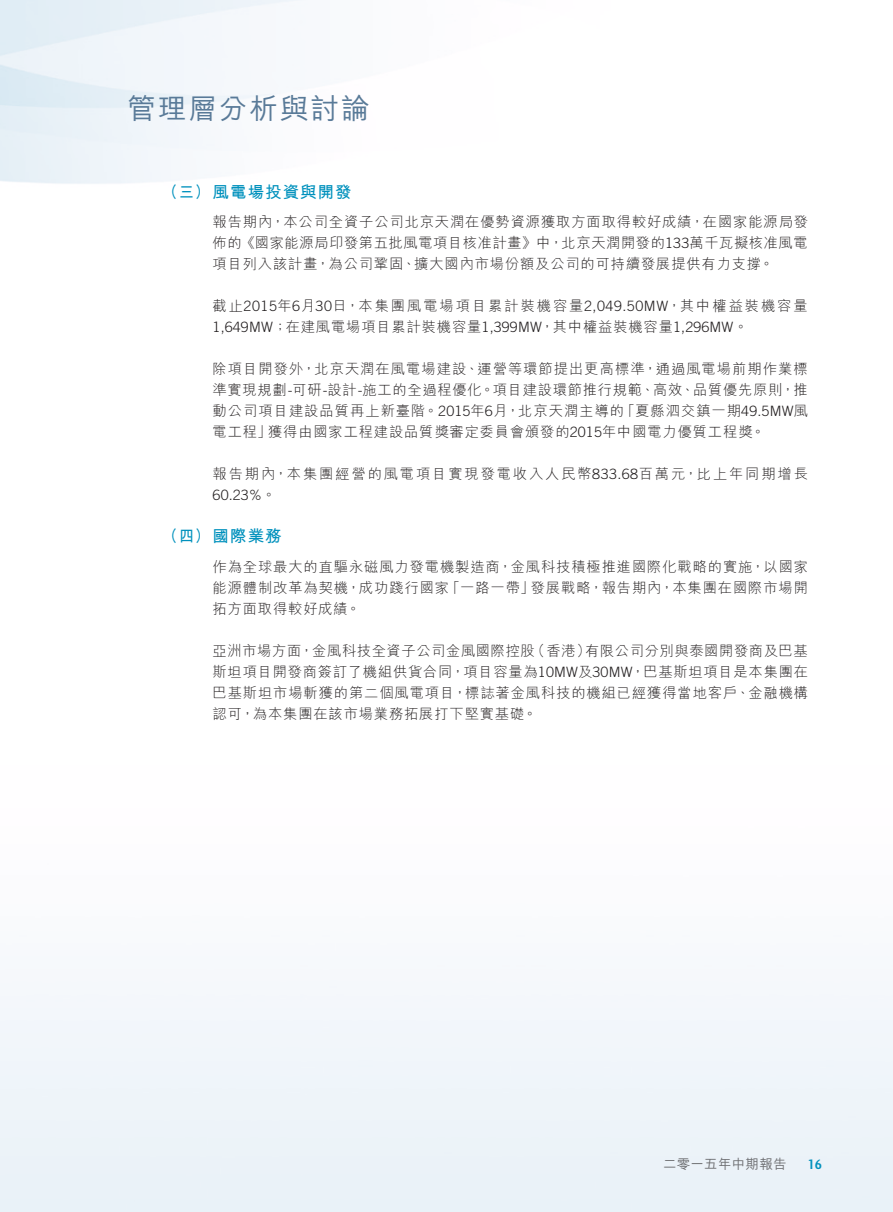
<style>
.page{position:relative;width:893px;height:1212px;background:#fff}
.page>*{position:absolute;margin:0;border:0;box-sizing:border-box;transform-origin:0 0}
.t1{font:500 28.5px "M Hei HK";letter-spacing:.07em;color:#597a98}
.Heading_2{font:700 16.5px "M Hei HK";letter-spacing:.06em;color:#0091bd;scale:.9 1}
.t2{font:700 condensed 15px "Modena";color:#0091bd}
.Body_Text{font:300 14.25px/21px "M Hei HK";letter-spacing:.065em;color:#231f20}
.Body_Text-2{font:300 14.25px/21px "M Hei HK";letter-spacing:.14em;color:#231f20}
.Body_Text-3{font:300 14.25px/21px "M Hei HK";letter-spacing:.135em;color:#231f20}
.Body_Text-4{font:300 14.25px "M Hei HK";letter-spacing:.045em;color:#231f20}
.t3{font:500 13.5px "M Hei HK";letter-spacing:.02em;color:#6c6d70}
.s1{font-family:"Trade Gothic LT Std"}
</style>
<div class="page">
<img style="left:0;top:0;width:1px;height:1212px">
<h1 class="t1" style="left:128px;top:88px;width:243px">管理層分析與討論</h1>
<p class="Heading_2" style="left:163px;top:180px;width:212px">（三）風電場投資與開發</p>
<p class="Body_Text" style="left:213px;top:211px;width:597px;text-align:justify">報告期內，本公司全資子公司北京天潤在優勢資源獲取方面取得較好成績，在國家能源局發佈的《國家能源局印發第五批風電項目核准計畫》中，北京天潤開發的<span class="s1">133</span>萬千瓦擬核准風電項目列入該計畫，為公司鞏固、擴大國內市場份額及公司的可持續發展提供有力支撐。</p>
<p class="Body_Text-2" style="left:213px;top:295px;width:597px">截止<span class="s1">2015</span>年 月<span class="s1">6 30</span>日，本集團風電場項目累計裝機容量<span class="s1">2,049.50MW</span>，其中權益裝機容量<br><span class="s1">1,649MW</span>；在建風電場項目累計裝機容量<span class="s1">1,399MW</span>，其中權益裝機容量<span class="s1">1,296MW</span>。</p>
<p class="Body_Text" style="left:213px;top:358px;width:597px;text-align:right">除項目開發外，北京天潤在風電場建設、運營等環節提出更高標準，通過風電場前期作業標準實現規劃<span class="s1">-</span>可研<span class="s1">-</span>設計<span class="s1">-</span>施工的全過程優化。項目建設環節推行規範、高效、品質優先原則，推「夏縣泗交鎮一期<span class="s1">49.5MW</span>風</p>
<p class="Body_Text" style="left:268px;top:400px;width:498px;text-indent:-55px">動公司項目建設品質再上新臺階。<span class="s1">2015</span>年月<span class="s1">6</span> ，北京天潤主導的<br>獲得由國家工程建設品質獎審定委員會頒發的<span class="s1">2015</span>年中國電力優質工程獎。</p>
<p class="Body_Text" style="left:213px;top:421px;width:60px">電工程」</p>
<p class="Body_Text-3" style="left:213px;top:463px;width:597px">報告期內，本集團經營的風電項目實現發電收入人民幣<span class="s1">833.68</span>百萬元，比上年同期增長<br><span class="s1">60.23%</span>。</p>
<p class="Heading_2" style="left:163px;top:524px;width:134px">（四）國際業務</p>
<p class="Body_Text" style="left:213px;top:556px;width:597px;text-align:right">作為全球最大的直驅永磁風力發電機製造商，金風科技積極推進國際化戰略的實施，以國家發展戰略，報告期內，本集團在國際市場開</p>
<p class="Body_Text" style="left:213px;top:577px;width:238px">能源體制改革為契機，成功踐行國家拓方面取得較好成績。</p>
<p class="Body_Text" style="left:446px;top:577px;width:90px">「一路一帶」</p>
<p class="Body_Text" style="left:531px;top:640px;width:62px">（香港）</p>
<p class="Body_Text" style="left:213px;top:640px;width:597px">亞洲市場方面，金風科技全資子公司金風國際控股<br>斯坦項目開發商簽訂了機組供貨合同，項目容量為<span class="s1">10MW</span>及<span class="s1">30MW</span>，巴基斯坦項目是本集團在巴基斯坦市場斬獲的第二個風電項目，標誌著金風科技的機組已經獲得當地客戶、金融機構認可，為本集團在該市場業務拓展打下堅實基礎。</p>
<p class="Body_Text-4" style="left:585px;top:643px;width:224px">有限公司分別與泰國開發商及巴基</p>
<p class="t3" style="left:663px;top:1154px;width:125px">二零一五年中期報告</p>
<p class="t2" style="left:808px;top:1157px;width:15px">16</p>
</div>
